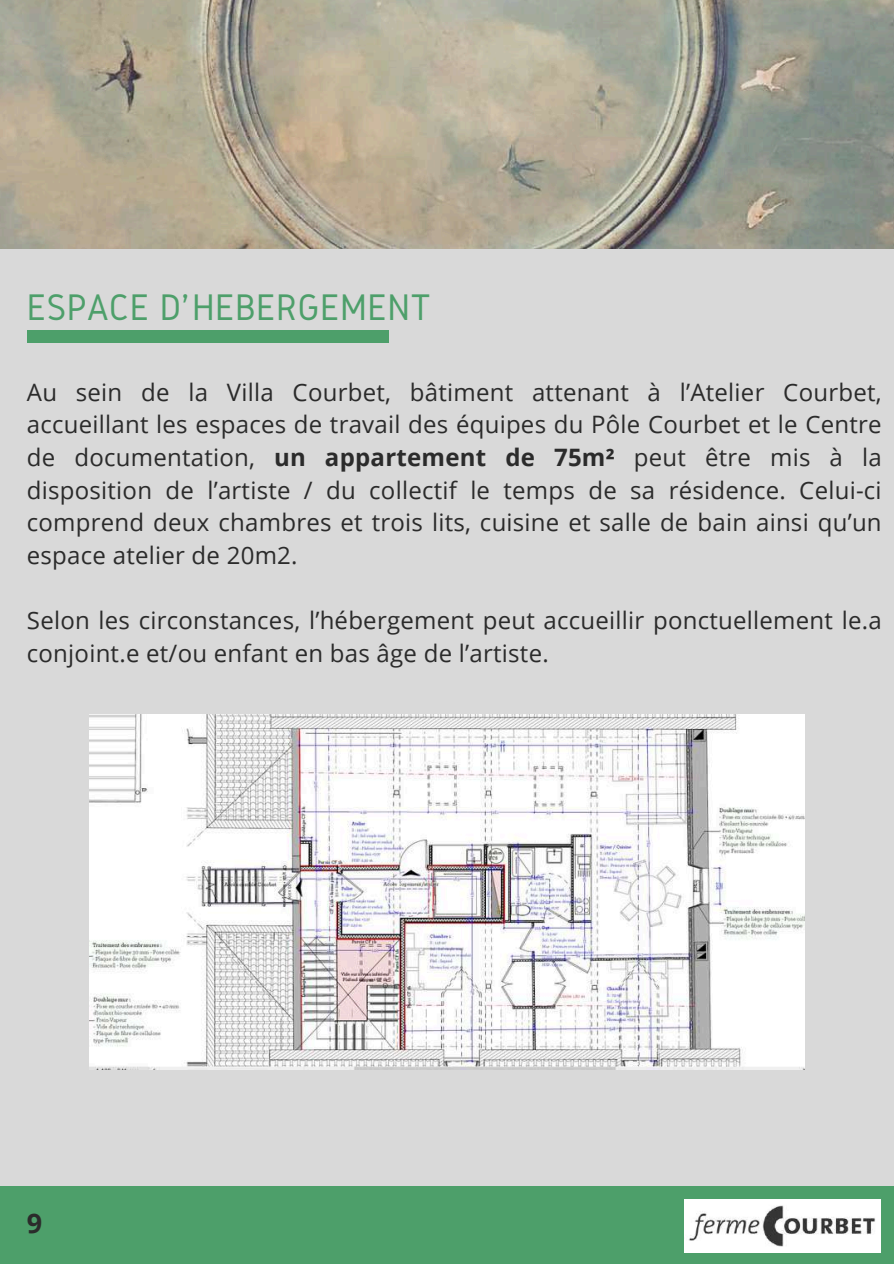
<style>
.page{position:relative;width:894px;height:1264px;background:#fff}
.page>*{position:absolute;margin:0;border:0;box-sizing:border-box;transform-origin:0 0}
.t1{font:38.4px "Gidole";letter-spacing:.01em;color:#4d9f6a}
.t2{font:700 27px "Open Sans";color:#2b2b2b}
.t3{font:24px/32.7px "Open Sans";letter-spacing:.01em;color:#2b2b2b;text-align:justify}
.s1{font-weight:700}
</style>
<div class="page">
<div style="left:0;top:0;width:893px;height:1263px;background:#d9d9d9"></div>
<div style="left:27px;top:330px;width:361px;height:12px;background:#4d9f6a"></div>
<div style="left:0;top:1186px;width:893px;height:77px;background:#4d9f6a"></div>
<img style="left:89px;top:714px;width:715px;height:355px">
<img style="left:0;top:0;width:893px;height:249px">
<img style="left:684px;top:1199px;width:196px;height:52px">
<h1 class="t1" style="left:27px;top:286px;width:405px">ESPACE D’HEBERGEMENT</h1>
<p class="t3" style="left:27px;top:375px;width:856px">Au sein de la Villa Courbet, bâtiment attenant à l’Atelier Courbet, accueillant les espaces de travail des équipes du Pôle Courbet et le Centre de documentation, <span class="s1">un appartement de 75m²</span> peut être mis à la disposition de l’artiste / du collectif le temps de sa résidence. Celui-ci comprend deux chambres et trois lits, cuisine et salle de bain ainsi qu’un espace atelier de 20m2.</p>
<p class="t3" style="left:27px;top:603px;width:856px">Selon les circonstances, l’hébergement peut accueillir ponctuellement le.a conjoint.e et/ou enfant en bas âge de l’artiste.</p>
<p class="t2" style="left:27px;top:1204px;width:17px">9</p>
</div>
